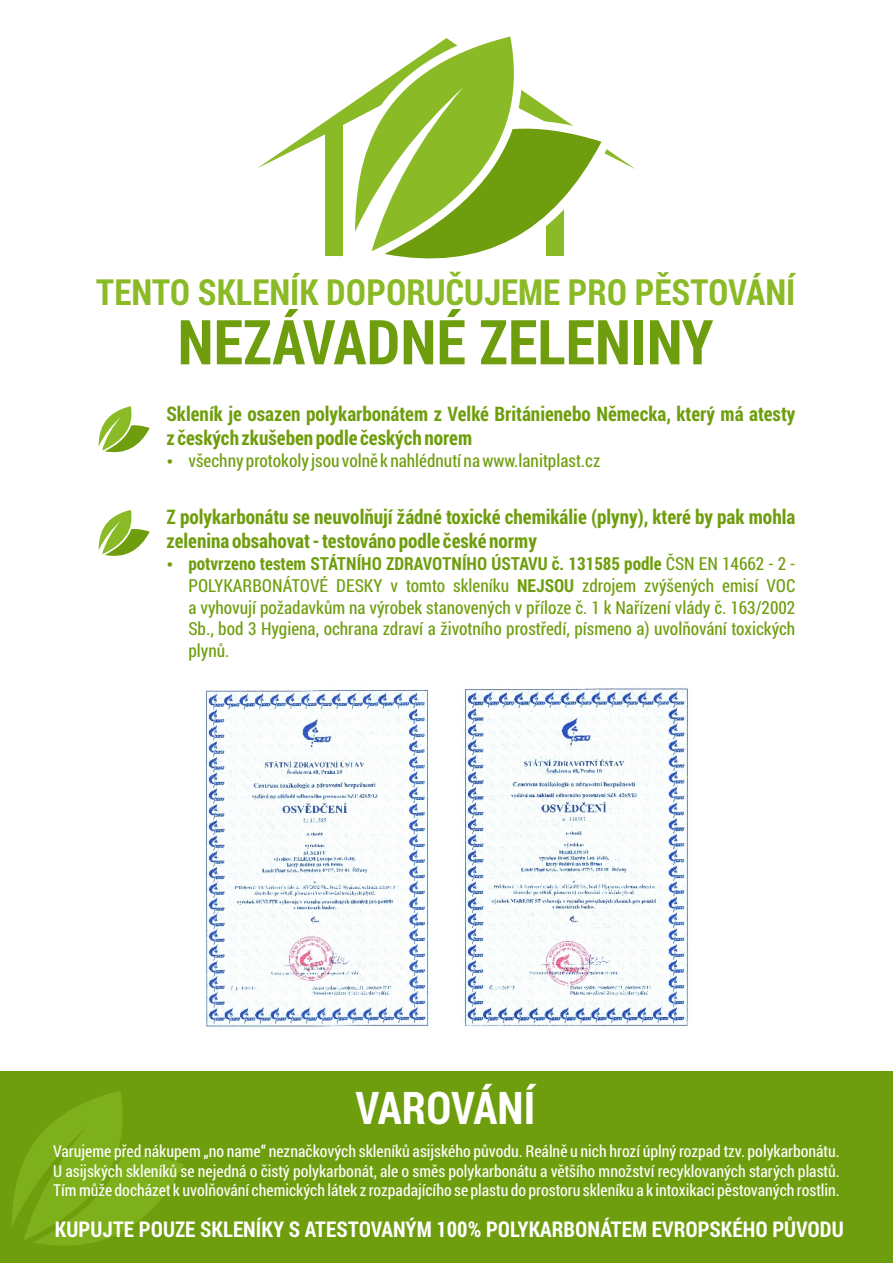
<style>
.page{position:relative;width:893px;height:1263px;background:#fff}
.page>*{position:absolute;margin:0;border:0;box-sizing:border-box;transform-origin:0 0}
.t1{font:700 61.95px "Roboto Condensed";color:#6e9e0d}
.t2{font:700 45px "Roboto Condensed";color:#fff}
.t3{font:700 36px "Roboto Condensed";color:#8aba26}
.t4{font:700 21.75px "Roboto Condensed";color:#fff}
.t5{font:700 20.1px/24.2px "Roboto Condensed";color:#6e9e0d}
.t6{font:18px/21.6px "Roboto Condensed";color:#6e9e0d;text-align:justify}
.t7{font:16.5px/19.8px "Roboto Condensed";color:#fff;text-align:justify}
.s1{font-weight:700}
</style>
<div class="page">
<div style="left:0;top:1072px;width:893px;height:191px;background:#6e9e0d"></div>
<svg style="left:258px;top:107px;width:377px;height:151px"></svg>
<div style="left:325px;top:124px;width:17px;height:132px;background:#8aba26"></div>
<svg style="left:346px;top:36px;width:267px;height:222px"></svg>
<svg style="left:355px;top:37px;width:246px;height:222px"></svg>
<svg style="left:98px;top:406px;width:52px;height:47px"></svg>
<svg style="left:98px;top:509px;width:52px;height:47px"></svg>
<img style="left:464px;top:688px;width:224px;height:339px">
<img style="left:205px;top:689px;width:224px;height:338px">
<svg style="left:12px;top:1091px;width:172px;height:155px"></svg>
<h3 class="t3" style="left:96px;top:278px;width:701px">TENTO SKLENÍK DOPORUČUJEME PRO PĚSTOVÁNÍ</h3>
<h1 class="t1" style="left:178px;top:318px;width:537px">NEZÁVADNÉ ZELENINY</h1>
<p class="t5" style="left:166px;top:403px;width:630px">Skleník je osazen polykarbonátem z Velké Británienebo Německa, který má atesty z českých zkušeben podle českých norem</p>
<p class="t6" style="left:166px;top:451px;width:435px">• všechny protokoly jsou volně k nahlédnutí na www.lanitplast.cz</p>
<p class="t5" style="left:166px;top:507px;width:630px">Z polykarbonátu se neuvolňují žádné toxické chemikálie (plyny), které by pak mohla zelenina obsahovat - testováno podle české normy</p>
<p class="t6" style="left:188px;top:555px;width:608px;text-indent:-22px">• <span class="s1">potvrzeno testem STÁTNÍHO ZDRAVOTNÍHO ÚSTAVU č. 131585 podle</span> ČSN EN 14662 - 2 - POLYKARBONÁTOVÉ DESKY v tomto skleníku <span class="s1">NEJSOU</span> zdrojem zvýšených emisí VOC a vyhovují požadavkům na výrobek stanovených v příloze č. 1 k Nařízení vlády č. 163/2002<br>Sb., bod 3 Hygiena, ochrana zdraví a životního prostředí, písmeno a) uvolňování toxických plynů.</p>
<h2 class="t2" style="left:356px;top:1090px;width:181px">VAROVÁNÍ</h2>
<p class="t7" style="left:53px;top:1143px;width:788px">Varujeme před nákupem „no name“ neznačkových skleníků asijského původu. Reálně u nich hrozí úplný rozpad tzv. polykarbonátu.<br>U asijských skleníků se nejedná o čistý polykarbonát, ale o směs polykarbonátu a většího množství recyklovaných starých plastů.<br>Tím může docházet k uvolňování chemických látek z rozpadajícího se plastu do prostoru skleníku a k intoxikaci pěstovaných rostlin.</p>
<p class="t4" style="left:55px;top:1220px;width:790px">KUPUJTE POUZE SKLENÍKY S ATESTOVANÝM 100% POLYKARBONÁTEM EVROPSKÉHO PŮVODU</p>
</div>
